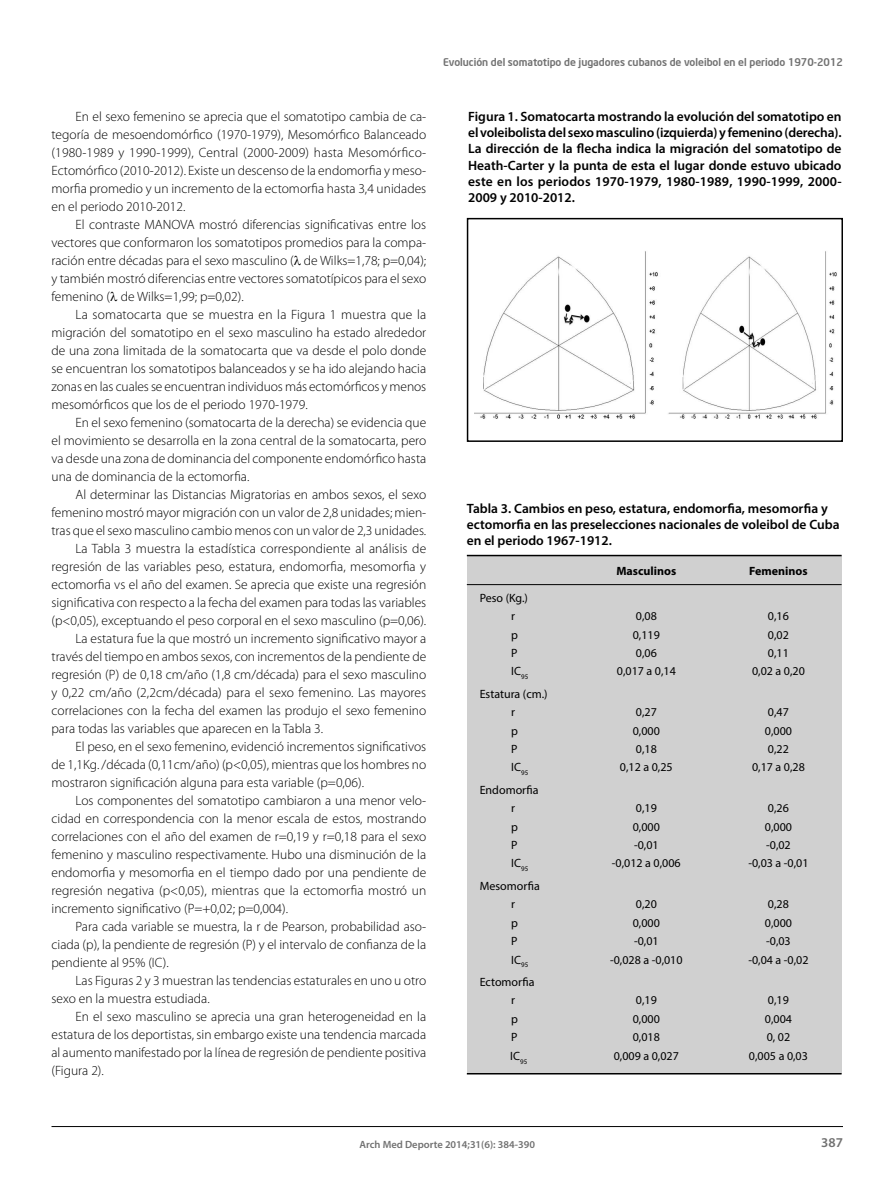
<style>
.page{position:relative;width:896px;height:1190px;background:#fff}
.page>*{position:absolute;margin:0;border:0;box-sizing:border-box;transform-origin:0 0}
.t1{font:300 13.5px/18px "Myriad Pro";color:#000;text-align:justify}
.t2{font:600 13.5px/16.2px "Myriad Pro";color:#000}
.t3{font:600 13.5px "Myriad Pro";color:#717171}
.t4{font:12px/18.3px "Myriad Pro";color:#000}
.t5{font:700 12px "Myriad Pro";color:#000}
.t6{font:500 10.5px "Neo Sans Intel";color:#717171}
.t7{font:600 10.5px "Myriad Pro";color:#717171}
</style>
<div class="page">
<hr style="left:51px;top:1126px;width:791px;height:1px;background:#000">
<div style="left:466px;top:555px;width:375px;height:518px;background:#d0d0d0"></div>
<hr style="left:466px;top:584px;width:375px;height:1px;background:#000">
<hr style="left:466px;top:555px;width:375px;height:1px;background:#000">
<hr style="left:466px;top:1073px;width:375px;height:1px;background:#000">
<img style="left:474px;top:251px;width:363px;height:168px">
<div style="left:466px;top:218px;width:376px;height:224px;border:2px solid #000"></div>
<p class="t1" style="left:51px;top:108px;width:376px;text-indent:24px">En el sexo femenino se aprecia que el somatotipo cambia de ca&shy;tegoría de mesoendomórfico (1970-1979), Mesomórfico Balanceado (1980-1989 y 1990-1999), Central (2000-2009) hasta Mesomórfico-Ectomórfico (2010-2012). Existe un descenso de la endomorfia y meso&shy;morfia promedio y un incremento de la ectomorfia hasta 3,4 unidades en el periodo 2010-2012.</p>
<p class="t1" style="left:51px;top:216px;width:376px;text-indent:24px">El contraste MANOVA mostró diferencias significativas entre los vectores que conformaron los somatotipos promedios para la compa&shy;ración entre décadas para el sexo masculino (● de Wilks=1,78; p=0,04); y también mostró diferencias entre vectores somatotípicos para el sexo femenino (● de Wilks=1,99; p=0,02).</p>
<p class="t1" style="left:51px;top:306px;width:376px;text-indent:24px">La somatocarta que se muestra en la Figura 1 muestra que la migración del somatotipo en el sexo masculino ha estado alrededor de una zona limitada de la somatocarta que va desde el polo donde se encuentran los somatotipos balanceados y se ha ido alejando hacia zonas en las cuales se encuentran individuos más ectomórficos y menos mesomórficos que los de el periodo 1970-1979.</p>
<p class="t1" style="left:51px;top:414px;width:376px;text-indent:24px">En el sexo femenino (somatocarta de la derecha) se evidencia que el movimiento se desarrolla en la zona central de la somatocarta, pero va desde una zona de dominancia del componente endomórfico hasta una de dominancia de la ectomorfia.</p>
<p class="t1" style="left:75px;top:486px;width:352px">Al determinar las Distancias Migratorias en ambos sexos, el sexo</p>
<p class="t1" style="left:51px;top:504px;width:376px">femenino mostró mayor migración con un valor de 2,8 unidades; mien-</p>
<p class="t1" style="left:51px;top:522px;width:376px">tras que el sexo masculino cambio menos con un valor de 2,3 unidades.</p>
<p class="t1" style="left:75px;top:540px;width:352px">La Tabla 3 muestra la estadística correspondiente al análisis de</p>
<p class="t1" style="left:51px;top:558px;width:376px">regresión de las variables peso, estatura, endomorfia, mesomorfia y</p>
<p class="t1" style="left:51px;top:576px;width:376px">ectomorfia vs el año del examen. Se aprecia que existe una regresión</p>
<p class="t1" style="left:51px;top:594px;width:376px">significativa con respecto a la fecha del examen para todas las variables</p>
<p class="t1" style="left:51px;top:612px;width:376px">(p&lt;0,05), exceptuando el peso corporal en el sexo masculino (p=0,06).</p>
<p class="t1" style="left:75px;top:630px;width:352px">La estatura fue la que mostró un incremento significativo mayor a</p>
<p class="t1" style="left:51px;top:648px;width:376px">través del tiempo en ambos sexos, con incrementos de la pendiente de</p>
<p class="t1" style="left:51px;top:666px;width:376px">regresión (P) de 0,18 cm/año (1,8 cm/década) para el sexo masculino</p>
<p class="t1" style="left:51px;top:684px;width:376px">y 0,22 cm/año (2,2cm/década) para el sexo femenino. Las mayores</p>
<p class="t1" style="left:51px;top:702px;width:376px">correlaciones con la fecha del examen las produjo el sexo femenino</p>
<p class="t1" style="left:51px;top:720px;width:273px">para todas las variables que aparecen en la Tabla 3.</p>
<p class="t1" style="left:75px;top:738px;width:352px">El peso, en el sexo femenino, evidenció incrementos significativos</p>
<p class="t1" style="left:51px;top:756px;width:376px">de 1,1Kg. /década (0,11cm/año) (p&lt;0,05), mientras que los hombres no</p>
<p class="t1" style="left:51px;top:774px;width:314px">mostraron significación alguna para esta variable (p=0,06).</p>
<p class="t1" style="left:75px;top:792px;width:352px">Los componentes del somatotipo cambiaron a una menor velo-</p>
<p class="t1" style="left:51px;top:810px;width:376px">cidad en correspondencia con la menor escala de estos, mostrando</p>
<p class="t1" style="left:51px;top:828px;width:376px">correlaciones con el año del examen de r=0,19 y r=0,18 para el sexo</p>
<p class="t1" style="left:51px;top:846px;width:376px">femenino y masculino respectivamente. Hubo una disminución de la</p>
<p class="t1" style="left:51px;top:864px;width:376px">endomorfia y mesomorfia en el tiempo dado por una pendiente de</p>
<p class="t1" style="left:51px;top:882px;width:376px">regresión negativa (p&lt;0,05), mientras que la ectomorfia mostró un</p>
<p class="t1" style="left:51px;top:900px;width:238px">incremento significativo (P=+0,02; p=0,004).</p>
<p class="t1" style="left:75px;top:918px;width:352px">Para cada variable se muestra, la r de Pearson, probabilidad aso-</p>
<p class="t1" style="left:51px;top:936px;width:376px">ciada (p), la pendiente de regresión (P) y el intervalo de confianza de la</p>
<p class="t1" style="left:51px;top:954px;width:119px">pendiente al 95% (IC).</p>
<p class="t1" style="left:75px;top:972px;width:352px">Las Figuras 2 y 3 muestran las tendencias estaturales en uno u otro</p>
<p class="t1" style="left:51px;top:990px;width:160px">sexo en la muestra estudiada.</p>
<p class="t1" style="left:75px;top:1008px;width:352px">En el sexo masculino se aprecia una gran heterogeneidad en la</p>
<p class="t1" style="left:51px;top:1026px;width:376px">estatura de los deportistas, sin embargo existe una tendencia marcada</p>
<p class="t1" style="left:51px;top:1044px;width:376px">al aumento manifestado por la línea de regresión de pendiente positiva</p>
<p class="t1" style="left:51px;top:1062px;width:54px">(Figura 2).</p>
<p class="t6" style="left:443px;top:55px;width:401px">Evolución del somatotipo de jugadores cubanos de voleibol en el periodo 1970-2012</p>
<p class="t2" style="left:468px;top:109px;width:375px;text-align:justify">Figura 1. Somatocarta mostrando la evolución del somatotipo en el voleibolista del sexo masculino (izquierda) y femenino (derecha).<br>La dirección de la flecha indica la migración del somatotipo de Heath-Carter y la punta de esta el lugar donde estuvo ubicado este en los periodos 1970-1979, 1980-1989, 1990-1999, 2000- 2009 y 2010-2012.</p>
<p class="t2" style="left:466px;top:501px;width:374px">Tabla 3. Cambios en peso, estatura, endomorfia, mesomorfia y ectomorfia en las preselecciones nacionales de voleibol de Cuba en el periodo 1967-1912.</p>
<p class="t4" style="left:511px;top:589px;width:18px;text-indent:-32px">Peso (Kg.) r</p>
<p class="t5" style="left:616px;top:566px;width:61px">Masculinos</p>
<p class="t5" style="left:749px;top:566px;width:60px">Femeninos</p>
<p class="t4" style="left:635px;top:608px;width:22px">0,08</p>
<p class="t4" style="left:767px;top:608px;width:22px">0,16</p>
<p class="t4" style="left:511px;top:626px;width:8px">p</p>
<p class="t4" style="left:632px;top:626px;width:29px">0,119</p>
<p class="t4" style="left:767px;top:626px;width:22px">0,02</p>
<p class="t4" style="left:511px;top:644px;width:8px">P</p>
<p class="t4" style="left:635px;top:644px;width:22px">0,06</p>
<p class="t4" style="left:767px;top:644px;width:22px">0,11</p>
<p class="t4" style="left:511px;top:663px;width:18px">IC<sub>95</sub></p>
<p class="t4" style="left:616px;top:663px;width:60px">0,017 a 0,14</p>
<p class="t4" style="left:751px;top:663px;width:54px">0,02 a 0,20</p>
<p class="t4" style="left:479px;top:685px;width:69px;text-align:center">Estatura (cm.) r</p>
<p class="t4" style="left:635px;top:704px;width:22px">0,27</p>
<p class="t4" style="left:767px;top:704px;width:22px">0,47</p>
<p class="t4" style="left:511px;top:722px;width:8px">p</p>
<p class="t4" style="left:632px;top:722px;width:29px">0,000</p>
<p class="t4" style="left:764px;top:722px;width:29px">0,000</p>
<p class="t4" style="left:511px;top:741px;width:8px">P</p>
<p class="t4" style="left:635px;top:741px;width:22px">0,18</p>
<p class="t4" style="left:767px;top:741px;width:22px">0,22</p>
<p class="t4" style="left:511px;top:759px;width:18px">IC<sub>95</sub></p>
<p class="t4" style="left:619px;top:759px;width:54px">0,12 a 0,25</p>
<p class="t4" style="left:751px;top:759px;width:54px">0,17 a 0,28</p>
<p class="t4" style="left:511px;top:781px;width:29px;text-indent:-32px">Endomorfia r</p>
<p class="t4" style="left:635px;top:800px;width:22px">0,19</p>
<p class="t4" style="left:767px;top:800px;width:22px">0,26</p>
<p class="t4" style="left:511px;top:818px;width:8px">p</p>
<p class="t4" style="left:632px;top:818px;width:29px">0,000</p>
<p class="t4" style="left:764px;top:818px;width:29px">0,000</p>
<p class="t4" style="left:511px;top:837px;width:8px">P</p>
<p class="t4" style="left:634px;top:837px;width:26px">-0,01</p>
<p class="t4" style="left:766px;top:837px;width:26px">-0,02</p>
<p class="t4" style="left:511px;top:855px;width:18px">IC<sub>95</sub></p>
<p class="t4" style="left:611px;top:855px;width:70px">-0,012 a 0,006</p>
<p class="t4" style="left:748px;top:855px;width:62px">-0,03 a -0,01</p>
<p class="t4" style="left:479px;top:877px;width:62px;text-align:center">Mesomorfia r</p>
<p class="t4" style="left:635px;top:896px;width:22px">0,20</p>
<p class="t4" style="left:767px;top:896px;width:22px">0,28</p>
<p class="t4" style="left:511px;top:914px;width:8px">p</p>
<p class="t4" style="left:632px;top:914px;width:29px">0,000</p>
<p class="t4" style="left:764px;top:914px;width:29px">0,000</p>
<p class="t4" style="left:511px;top:933px;width:8px">P</p>
<p class="t4" style="left:634px;top:933px;width:26px">-0,01</p>
<p class="t4" style="left:766px;top:933px;width:26px">-0,03</p>
<p class="t4" style="left:511px;top:951px;width:18px">IC<sub>95</sub></p>
<p class="t4" style="left:610px;top:951px;width:74px">-0,028 a -0,010</p>
<p class="t4" style="left:748px;top:951px;width:62px">-0,04 a -0,02</p>
<p class="t4" style="left:511px;top:973px;width:25px;text-indent:-32px">Ectomorfia r</p>
<p class="t4" style="left:635px;top:992px;width:22px">0,19</p>
<p class="t4" style="left:767px;top:992px;width:22px">0,19</p>
<p class="t4" style="left:511px;top:1010px;width:8px">p</p>
<p class="t4" style="left:632px;top:1010px;width:29px">0,000</p>
<p class="t4" style="left:764px;top:1010px;width:29px">0,004</p>
<p class="t4" style="left:511px;top:1029px;width:8px">P</p>
<p class="t4" style="left:632px;top:1029px;width:29px">0,018</p>
<p class="t4" style="left:766px;top:1029px;width:25px">0, 02</p>
<p class="t4" style="left:510px;top:1047px;width:18px">IC<sub>95</sub></p>
<p class="t4" style="left:613px;top:1047px;width:67px">0,009 a 0,027</p>
<p class="t4" style="left:748px;top:1047px;width:60px">0,005 a 0,03</p>
<p class="t7" style="left:359px;top:1140px;width:177px">Arch Med Deporte 2014;31(6): 384-390</p>
<p class="t3" style="left:821px;top:1137px;width:23px">387</p>
</div>
